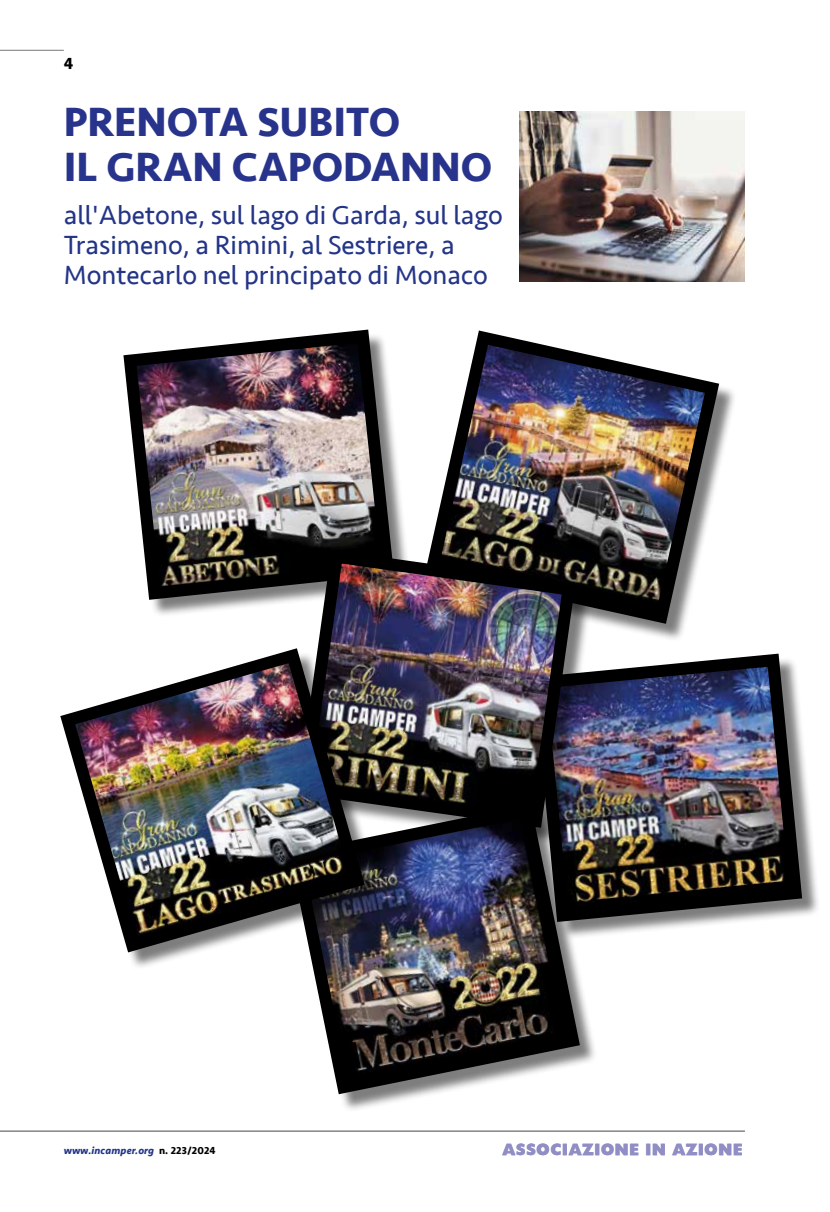
<style>
.page{position:relative;width:830px;height:1212px;background:#fff}
.page>*{position:absolute;margin:0;border:0;box-sizing:border-box;transform-origin:0 0}
.t1{font:700 42px/44.7px "Seravek";color:#28348b}
.t2{font:27px/30px "Seravek";color:#243588}
.t3{font:700 16.5px "Seravek";color:#000}
.t4{font:15px "Headline NEWS";letter-spacing:.01em;color:#908ec4}
.t5{font:italic 700 10.5px "Seravek";letter-spacing:.01em;color:#243588}
.s1{font-style:normal;color:#000}
</style>
<div class="page">
<hr style="left:0;top:50px;width:64px;height:1px;background:#878787">
<hr style="left:0;top:1130px;width:744px;height:2px;background:#878787">
<img style="left:519px;top:111px;width:225px;height:170px">
<div style="left:126px;top:332px;width:286px;height:286px;background:#000;opacity:.51"></div>
<img style="left:123px;top:329px;width:277px;height:277px">
<div style="left:429px;top:334px;width:307px;height:308px;background:#000;opacity:.51"></div>
<img style="left:429px;top:330px;width:297px;height:301px">
<div style="left:536px;top:656px;width:283px;height:284px;background:#000;opacity:.51"></div>
<img style="left:593px;top:653px;width:215px;height:275px">
<div style="left:300px;top:553px;width:293px;height:293px;background:#000;opacity:.51"></div>
<img style="left:290px;top:543px;width:291px;height:254px">
<div style="left:292px;top:807px;width:305px;height:305px;background:#000;opacity:.51"></div>
<img style="left:292px;top:797px;width:294px;height:304px">
<div style="left:64px;top:652px;width:318px;height:318px;background:#000;opacity:.51"></div>
<img style="left:60px;top:641px;width:312px;height:319px">
<p class="t3" style="left:64px;top:51px;width:11px">4</p>
<h1 class="t1" style="left:64px;top:99px;width:430px">PRENOTA SUBITO<br>IL GRAN CAPODANNO</h1>
<p class="t2" style="left:64px;top:199px;width:440px">all'Abetone, sul lago di Garda, sul lago<br>Trasimeno, a Rimini, al Sestriere, a<br>Montecarlo nel principato di Monaco</p>
<p class="t5" style="left:64px;top:1141px;width:153px">www.incamper.org <span class="s1">n. 223/2024</span></p>
<p class="t4" style="left:502px;top:1143px;width:242px">ASSOCIAZIONE IN AZIONE</p>
</div>
